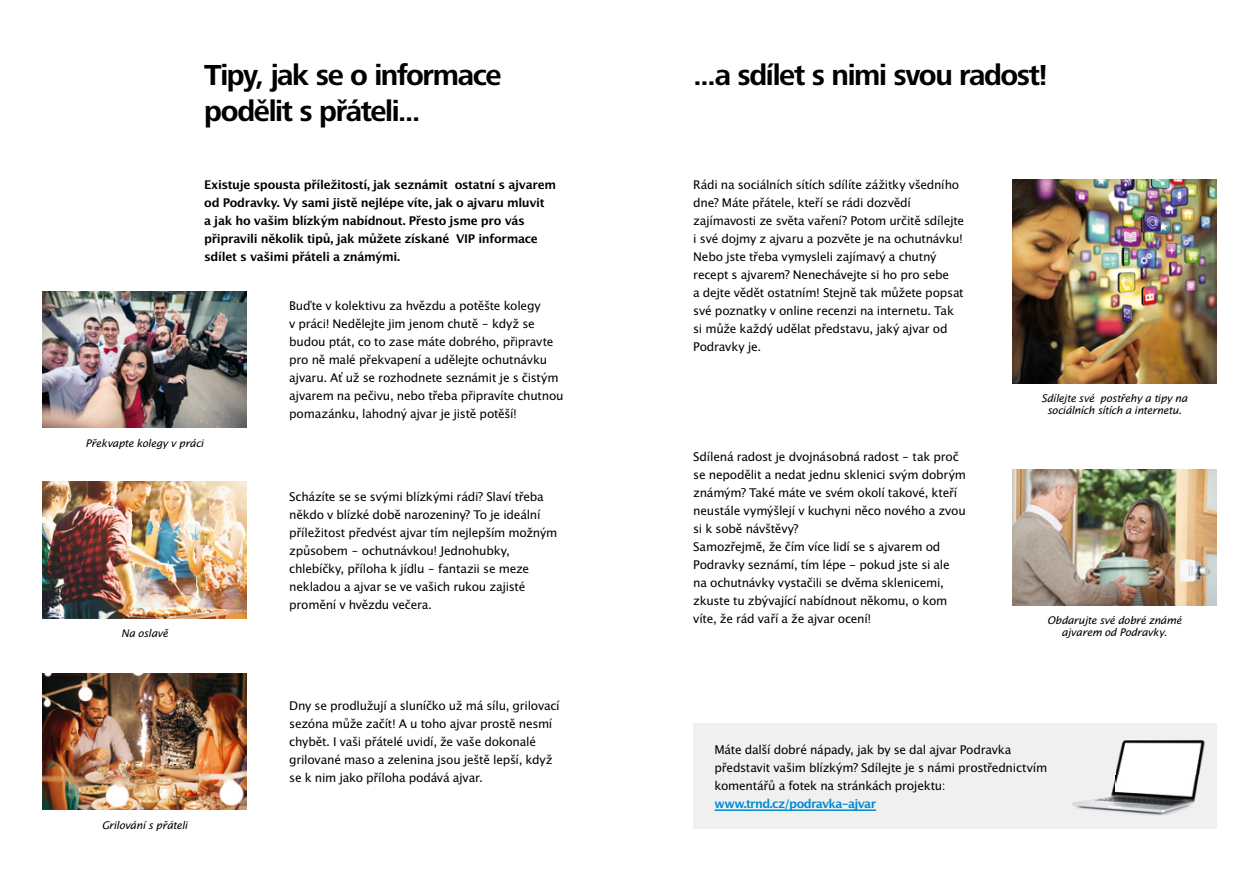
<style>
.page{position:relative;width:1259px;height:893px;background:#fff}
.page>*{position:absolute;margin:0;border:0;box-sizing:border-box;transform-origin:0 0}
.t1{font:700 30px/36px "Frutiger Next LTW1 G";letter-spacing:-.045em;color:#000}
.t2{font:12px/18px "Lucida San Rom";letter-spacing:-.025em;color:#000}
.t3{font:12px/18px "Lucida San Dem";letter-spacing:-.03em;color:#000}
.t4{font:12px "Lucida San Dem";letter-spacing:-.055em;color:#008bd2}
.t5{font:10.5px/12px "Lucida San Rom Ita";letter-spacing:-.025em;color:#000;text-align:center}
</style>
<div class="page">
<div style="left:693px;top:723px;width:523px;height:106px;background:#f0f0f0"></div>
<hr style="left:714px;top:809px;width:162px;height:2px;background:#008bd2">
<img style="left:43px;top:292px;width:204px;height:136px">
<img style="left:42px;top:481px;width:205px;height:137px">
<img style="left:42px;top:673px;width:205px;height:137px">
<img style="left:1012px;top:180px;width:204px;height:204px">
<img style="left:1012px;top:469px;width:204px;height:136px">
<img style="left:1072px;top:740px;width:133px;height:76px">
<h1 class="t1" style="left:204px;top:58px;width:299px">Tipy, jak se o informace podělit s přáteli...</h1>
<p class="t3" style="left:204px;top:176px;width:353px">Existuje spousta příležitostí, jak seznámit ostatní s ajvarem od Podravky. Vy sami jistě nejlépe víte, jak o ajvaru mluvit<br>a jak ho vašim blízkým nabídnout. Přesto jsme pro vás připravili několik tipů, jak můžete získané VIP informace sdílet s vašimi přáteli a známými.</p>
<p class="t2" style="left:289px;top:297px;width:276px">Buďte v kolektivu za hvězdu a potěšte kolegy<br>v práci! Nedělejte jim jenom chutě – když se budou ptát, co to zase máte dobrého, připravte pro ně malé překvapení a udělejte ochutnávku ajvaru. Ať už se rozhodnete seznámit je s čistým ajvarem na pečivu, nebo třeba připravíte chutnou pomazánku, lahodný ajvar je jistě potěší!</p>
<p class="t5" style="left:86px;top:437px;width:120px">Překvapte kolegy v práci</p>
<p class="t5" style="left:121px;top:627px;width:48px">Na oslavě</p>
<p class="t5" style="left:102px;top:819px;width:87px">Grilování s přáteli</p>
<p class="t2" style="left:289px;top:487px;width:270px">Scházíte se se svými blízkými rádi? Slaví třeba někdo v blízké době narozeniny? To je ideální příležitost předvést ajvar tím nejlepším možným způsobem – ochutnávkou! Jednohubky, chlebíčky, příloha k jídlu – fantazii se meze nekladou a ajvar se ve vašich rukou zajisté promění v hvězdu večera.</p>
<p class="t2" style="left:289px;top:697px;width:272px">Dny se prodlužují a sluníčko už má sílu, grilovací sezóna může začít! A u toho ajvar prostě nesmí chybět. I vaši přátelé uvidí, že vaše dokonalé grilované maso a zelenina jsou ještě lepší, když se k nim jako příloha podává ajvar.</p>
<h1 class="t1" style="left:693px;top:58px;width:356px">...a sdílet s nimi svou radost!</h1>
<p class="t2" style="left:693px;top:176px;width:272px">Rádi na sociálních sítích sdílíte zážitky všedního dne? Máte přátele, kteří se rádi dozvědí zajímavosti ze světa vaření? Potom určitě sdílejte i své dojmy z ajvaru a pozvěte je na ochutnávku!<br>Nebo jste třeba vymysleli zajímavý a chutný recept s ajvarem? Nenechávejte si ho pro sebe<br>a dejte vědět ostatním! Stejně tak můžete popsat své poznatky v online recenzi na internetu. Tak si může každý udělat představu, jaký ajvar od Podravky je.</p>
<p class="t2" style="left:693px;top:448px;width:274px">Sdílená radost je dvojnásobná radost – tak proč se nepodělit a nedat jednu sklenici svým dobrým známým? Také máte ve svém okolí takové, kteří neustále vymýšlejí v kuchyni něco nového a zvou si k sobě návštěvy?<br>Samozřejmě, že čím více lidí se s ajvarem od Podravky seznámí, tím lépe - pokud jste si ale na ochutnávky vystačili se dvěma sklenicemi, zkuste tu zbývající nabídnout někomu, o kom víte, že rád vaří a že ajvar ocení!</p>
<p class="t5" style="left:1041px;top:393px;width:148px">Sdílejte své postřehy a tipy na sociálních sítích a internetu.</p>
<p class="t5" style="left:1047px;top:615px;width:136px">Obdarujte své dobré známé ajvarem od Podravky.</p>
<p class="t2" style="left:714px;top:741px;width:334px">Máte další dobré nápady, jak by se dal ajvar Podravka představit vašim blízkým? Sdílejte je s námi prostřednictvím komentářů a fotek na stránkách projektu:</p>
<p class="t4" style="left:714px;top:796px;width:163px">www.trnd.cz/podravka-ajvar</p>
</div>
